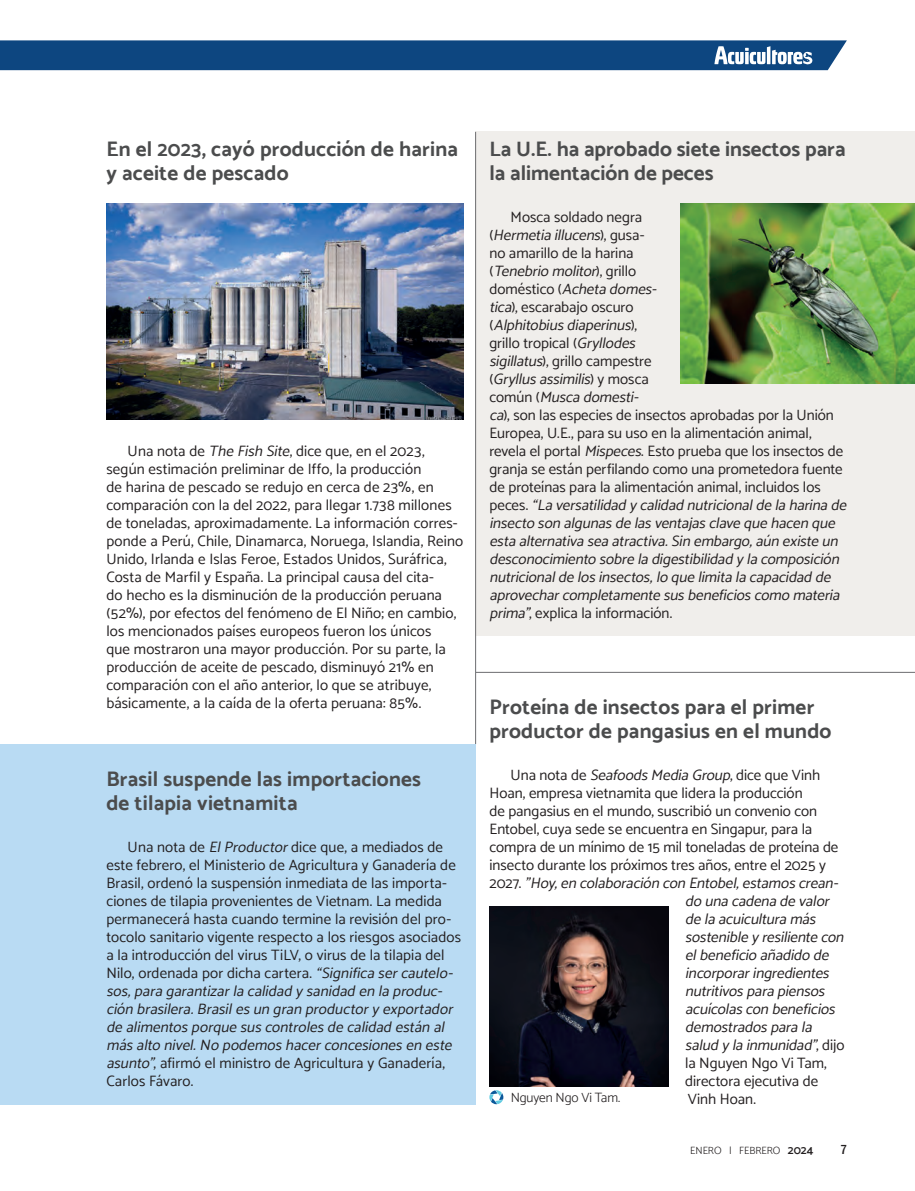
<style>
.page{position:relative;width:915px;height:1191px;background:#fff}
.page>*{position:absolute;margin:0;border:0;box-sizing:border-box;transform-origin:0 0}
.t1{font:700 21px/24px "Catamaran";letter-spacing:.01em;color:#4b4c4d}
.t2{font:15px/18px "Catamaran";letter-spacing:.01em;color:#231f20}
.t3{font:italic 15px/18px "Catamaran";color:#231f20}
.t4{font:300 13.5px "Catamaran";letter-spacing:-.01em;color:#231f20}
.t5{font:500 condensed 13.5px "Franklin Gothic";color:#231f20}
.t6{font:300 10.5px "Catamaran";color:#231f20}
.s1{font-style:italic}
.s2{font-style:normal}
.s3{font-weight:600;font-size:12px}
</style>
<div class="page">
<div style="left:475px;top:132px;width:439px;height:504px;background:#f0eeeb"></div>
<hr style="left:475px;top:132px;width:1px;height:612px;background:#6c6d70">
<div style="left:0;top:744px;width:476px;height:360px;background:#b9dbf3"></div>
<hr style="left:476px;top:672px;width:438px;height:1px;background:#6c6d70">
<img style="left:106px;top:204px;width:357px;height:216px">
<img style="left:489px;top:906px;width:179px;height:180px">
<img style="left:680px;top:204px;width:234px;height:179px">
<svg style="left:489px;top:1090px;width:14px;height:14px"></svg>
<svg style="left:0;top:40px;width:846px;height:30px;background:#194f86"></svg>
<h1 class="t1" style="left:106px;top:137px;width:353px">En el 2023, cayó producción de harina y aceite de pescado</h1>
<p class="t2" style="left:106px;top:442px;width:358px;text-indent:21px">Una nota de <span class="s1">TheFish Site</span>, dice que, en el 2023, según estimación preliminar de Iffo, la producción<br>de harina de pescado se redujo en cerca de 23%, en comparación con la del 2022, para llegar 1.738 millones de toneladas, aproximadamente. La información corres&shy;ponde a Perú, Chile, Dinamarca, Noruega, Islandia, Reino Unido, Irlanda e Islas Feroe, Estados Unidos, Suráfrica, Costa de Marfil y España. La principal causa del cita-<br>do hecho es la disminución de la producción peruana (52%), por efectos del fenómeno de El Niño; en cambio, los mencionados países europeos fueron los únicos<br>que mostraron una mayor producción. Por su parte, la producción de aceite de pescado, disminuyó 21% en comparación con el año anterior, lo que se atribuye, básicamente, a la caída de la oferta peruana: 85%.</p>
<h1 class="t1" style="left:106px;top:767px;width:316px">Brasil suspende las importaciones de tilapia vietnamita</h1>
<p class="t2" style="left:106px;top:838px;width:356px;text-indent:21px">Una nota de <span class="s1">ElProductor</span>dice que, a mediados de este febrero, el Ministerio de Agricultura y Ganadería de Brasil, ordenó la suspensión inmediata de las importa&shy;ciones de tilapia provenientes de Vietnam. La medida permanecerá hasta cuando termine la revisión del pro&shy;tocolo sanitario vigente respecto a los riesgos asociados a la introducción del virus TiLV, o virus de la tilapia del Nilo, ordenada por dicha cartera. <span class="s1">“Significasercautelo&shy;sos,paragarantizarlacalidad ysanidad en laproduc&shy;ción brasilera.Brasilesun gran productoryexportador dealimentosporquesuscontrolesdecalidad están al másalto nivel.No podemoshacerconcesionesen este asunto”</span>, afirmó el ministro de Agricultura y Ganadería, Carlos Fávaro.</p>
<h1 class="t1" style="left:489px;top:137px;width:357px">La U.E. ha aprobado siete insectos para la alimentación de peces</h1>
<p class="t3" style="left:489px;top:208px;width:362px;text-indent:21px"><span class="s2">Mosca soldado negra<br>(</span> Hermetiaillucens<span class="s2">) , g u s a -<br>no amarillo de la harina<br>(</span> Tenebriomolitor<span class="s2">) , g r i l l o<br>d o m é s t i c o (</span> Achetadomes-<br>tica<span class="s2">), escarabajo oscuro<br>(</span> Alphitobiusdiaperinus<span class="s2">) ,<br>grillo tropical (</span>Gryllodes<br>sigillatus<span class="s2">), grillo campestre<br>(</span> Gryllusassimilis<span class="s2">) y m o s c a<br>c o m ú n (</span> Muscadomesti-<br>ca<span class="s2">), son las especies de insectos aprobadas por la Unión Europea, U.E., para su uso en la alimentación animal, revela el portal</span> Mispeces<span class="s2">. Esto prueba que los insectos de granja se están perfilando como una prometedora fuente de proteínas para la alimentación animal, incluidos los<br>p e c e s .</span> “Laversatilidadycalidadnutricionaldelaharinade insectosonalgunasdelasventajasclavequehacenque estaalternativaseaatractiva.Sinembargo,aúnexisteun desconocimientosobreladigestibilidadylacomposición nutricionaldelosinsectos,loquelimitalacapacidadde aprovecharcompletamentesusbeneficioscomomateria prima”<span class="s2">, explica la información.</span></p>
<h1 class="t1" style="left:489px;top:695px;width:343px">Proteína de insectos para el primer productor de pangasius en el mundo</h1>
<p class="t2" style="left:510px;top:766px;width:311px">U n a n o t a d e <span class="s1">SeafoodsMediaGroup</span>, d i c e q u e V i n h</p>
<p class="t2" style="left:489px;top:784px;width:315px">Hoan, empresa vietnamita que lidera la producción</p>
<p class="t2" style="left:489px;top:802px;width:329px">de pangasius en el mundo, suscribió un convenio con</p>
<p class="t2" style="left:489px;top:820px;width:324px">Entobel, cuya sede se encuentra en Singapur, para la</p>
<p class="t2" style="left:489px;top:838px;width:350px">compra de un mínimo de 15 mil toneladas de proteína de</p>
<p class="t2" style="left:489px;top:856px;width:338px">insecto durante los próximos tres años, entre el 2025 y</p>
<p class="t3" style="left:489px;top:874px;width:354px"><span class="s2">2 0 2 7 .</span> "Hoy,encolaboraciónconEntobel,estamoscrean-</p>
<p class="t3" style="left:685px;top:892px;width:150px">dounacadenadevalor</p>
<p class="t3" style="left:685px;top:910px;width:136px">delaacuiculturamás</p>
<p class="t3" style="left:685px;top:928px;width:164px">sostenibleyresilientecon</p>
<p class="t3" style="left:685px;top:946px;width:149px">elbeneficioañadidode</p>
<p class="t3" style="left:685px;top:964px;width:150px">incorporaringredientes</p>
<p class="t3" style="left:685px;top:982px;width:145px">nutritivosparapiensos</p>
<p class="t3" style="left:685px;top:1000px;width:156px">acuícolasconbeneficios</p>
<p class="t3" style="left:685px;top:1018px;width:132px">demostradosparala</p>
<p class="t3" style="left:685px;top:1036px;width:161px">saludylainmunidad"<span class="s2">, d ij o</span></p>
<p class="t2" style="left:685px;top:1054px;width:143px">la Nguyen Ngo Vi Tam,</p>
<p class="t2" style="left:685px;top:1072px;width:134px">directora ejecutiva de</p>
<p class="t4" style="left:510px;top:1089px;width:111px">Nguyen Ngo Vi Tam.</p>
<p class="t2" style="left:687px;top:1090px;width:70px">Vinh Hoan.</p>
<p class="t5" style="left:839px;top:1140px;width:8px">7</p>
<p class="t6" style="left:690px;top:1143px;width:124px">ENERO | FEBRERO <span class="s3">2024</span></p>
</div>
